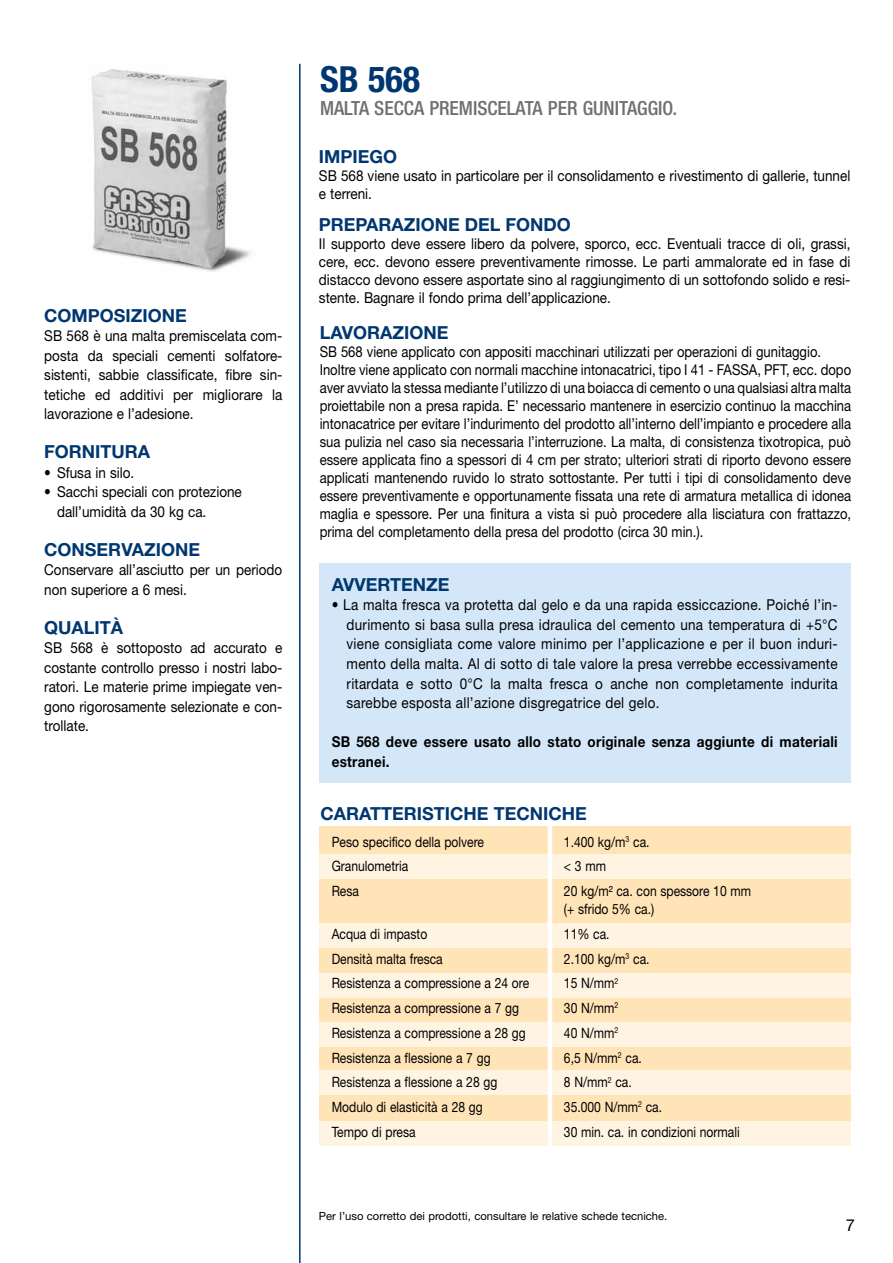
<style>
.page{position:relative;width:893px;height:1263px;background:#fff}
.page>*{position:absolute;margin:0;border:0;box-sizing:border-box;transform-origin:0 0}
.t1{font:700 condensed 36px "Helvetica Neue";color:#003770}
.t2{font:500 condensed 19.5px "Helvetica Neue";color:#706f6f}
.t3{font:700 18px "Helvetica Neue";color:#003770}
.t4{font:16.5px "Helvetica Neue";color:#000}
.t5{font:15px/19.5px "Helvetica Neue";color:#000;text-align:justify;scale:.9 1}
.t6{font:15px/18px "Helvetica Neue";color:#000;scale:.87 1}
.t7{font:700 15px/19.5px "Helvetica Neue";letter-spacing:.02em;color:#000;scale:.9 1}
.t8{font:14.25px/18px "Helvetica Neue";color:#000;scale:.85 1}
.t9{font:11.25px "Helvetica Neue";color:#000}
</style>
<div class="page">
<img style="left:91px;top:69px;width:159px;height:203px">
<hr style="left:299px;top:64px;width:2px;height:1199px;background:#003770">
<div style="left:319px;top:563px;width:531px;height:220px;background:#d4e7f8"></div>
<div style="left:319px;top:827px;width:531px;height:317px;background:#ffe4b8"></div>
<div style="left:319px;top:923px;width:531px;height:25px;background:#fff4e2"></div>
<div style="left:319px;top:973px;width:531px;height:25px;background:#fff4e2"></div>
<div style="left:319px;top:1022px;width:531px;height:24px;background:#fff4e2"></div>
<div style="left:319px;top:1071px;width:531px;height:24px;background:#fff4e2"></div>
<div style="left:319px;top:1121px;width:531px;height:24px;background:#fff4e2"></div>
<div style="left:319px;top:854px;width:531px;height:25px;background:#fff4e2"></div>
<hr style="left:548px;top:825px;width:4px;height:323px;background:#fff">
<p class="t3" style="left:44px;top:304px;width:144px">COMPOSIZIONE</p>
<p class="t5" style="left:44px;top:326px;width:266px">SB 568 è una malta premiscelata com&shy;posta da speciali cementi solfatore&shy;sistenti, sabbie classificate, fibre sin&shy;tetiche ed additivi per migliorare la lavorazione e l’adesione.</p>
<p class="t3" style="left:44px;top:441px;width:107px">FORNITURA</p>
<p class="t5" style="left:44px;top:462px;width:102px">• Sfusa in silo.</p>
<p class="t5" style="left:57px;top:482px;width:207px;text-indent:-13px">• Sacchi speciali con protezione dall’umidità da 30 kg ca.</p>
<p class="t3" style="left:44px;top:538px;width:157px">CONSERVAZIONE</p>
<p class="t5" style="left:44px;top:560px;width:266px">Conservare all’asciutto per un periodo non superiore a 6 mesi.</p>
<p class="t3" style="left:44px;top:616px;width:80px">QUALITÀ</p>
<p class="t5" style="left:44px;top:638px;width:266px">SB 568 è sottoposto ad accurato e costante controllo presso i nostri labo&shy;ratori. Le materie prime impiegate ven&shy;gono rigorosamente selezionate e con&shy;trollate.</p>
<h1 class="t1" style="left:320px;top:57px;width:102px">SB 568</h1>
<h2 class="t2" style="left:320px;top:97px;width:359px">MALTA SECCA PREMISCELATA PER GUNITAGGIO.</h2>
<p class="t3" style="left:319px;top:145px;width:80px">IMPIEGO</p>
<p class="t5" style="left:319px;top:166px;width:592px;line-height:18px">SB 568 viene usato in particolare per il consolidamento e rivestimento di gallerie, tunnel e terreni.</p>
<p class="t3" style="left:319px;top:213px;width:254px">PREPARAZIONE DEL FONDO</p>
<p class="t5" style="left:319px;top:234px;width:592px;line-height:18px">Il supporto deve essere libero da polvere, sporco, ecc. Eventuali tracce di oli, grassi, cere, ecc. devono essere preventivamente rimosse. Le parti ammalorate ed in fase di distacco devono essere asportate sino al raggiungimento di un sottofondo solido e resi&shy;stente. Bagnare il fondo prima dell’applicazione.</p>
<p class="t3" style="left:320px;top:321px;width:24px">Lavorazione</p>
<p class="t6" style="left:320px;top:342px;width:612px">SB 568 viene applicato con appositi macchinari utilizzati per operazioni di gunitaggio.<br>Inoltre viene applicato con normali macchine intonacatrici, tipo I 41 - FASSA, PFT, ecc. dopo aver avviato la stessa mediante l’utilizzo di una boiacca di cemento o una qualsiasi altra malta proiettabile non a presa rapida. E’ necessario mantenere in esercizio continuo la macchina intonacatrice per evitare l’indurimento del prodotto all’interno dell’impianto e procedere alla sua pulizia nel caso sia necessaria l’interruzione. La malta, di consistenza tixotropica, può essere applicata fino a spessori di 4 cm per strato; ulteriori strati di riporto devono essere applicati mantenendo ruvido lo strato sottostante. Per tutti i tipi di consolidamento deve essere preventivamente e opportunamente fissata una rete di armatura metallica di idonea maglia e spessore. Per una finitura a vista si può procedere alla lisciatura con frattazzo, prima del completamento della presa del prodotto (circa 30 min.).</p>
<p class="t3" style="left:332px;top:573px;width:119px">AVVERTENZE</p>
<p class="t5" style="left:347px;top:595px;width:547px;text-indent:-15px">• La malta fresca va protetta dal gelo e da una rapida essiccazione. Poiché l’in&shy;durimento si basa sulla presa idraulica del cemento una temperatura di +5°C viene consigliata come valore minimo per l’applicazione e per il buon induri&shy;mento della malta. Al di sotto di tale valore la presa verrebbe eccessivamente ritardata e sotto 0°C la malta fresca o anche non completamente indurita sarebbe esposta all’azione disgregatrice del gelo.</p>
<p class="t7" style="left:332px;top:731px;width:564px">SB 568 deve essere usato allo stato originale senza aggiunte di materiali estranei.</p>
<p class="t3" style="left:320px;top:802px;width:268px">CARATTERISTICHE TECNICHE</p>
<p class="t8" style="left:332px;top:832px;width:181px">Peso specifico della polvere</p>
<p class="t8" style="left:564px;top:832px;width:102px">1.400 kg/m<sup>3</sup> ca.</p>
<p class="t8" style="left:332px;top:857px;width:92px">Granulometria</p>
<p class="t8" style="left:564px;top:857px;width:51px">&lt; 3 mm</p>
<p class="t8" style="left:332px;top:882px;width:34px">Resa</p>
<p class="t8" style="left:564px;top:882px;width:222px">20 kg/m² ca. con spessore 10 mm (+ sfrido 5% ca.)</p>
<p class="t8" style="left:332px;top:924px;width:114px">Acqua di impasto</p>
<p class="t8" style="left:564px;top:924px;width:55px">11% ca.</p>
<p class="t8" style="left:332px;top:949px;width:132px">Densità malta fresca</p>
<p class="t8" style="left:564px;top:949px;width:102px">2.100 kg/m<sup>3</sup> ca.</p>
<p class="t8" style="left:332px;top:974px;width:234px">Resistenza a compressione a 24 ore</p>
<p class="t8" style="left:564px;top:974px;width:66px">15 N/mm<sup>2</sup></p>
<p class="t8" style="left:332px;top:999px;width:222px">Resistenza a compressione a 7 gg</p>
<p class="t8" style="left:564px;top:999px;width:66px">30 N/mm<sup>2</sup></p>
<p class="t8" style="left:332px;top:1023px;width:230px">Resistenza a compressione a 28 gg</p>
<p class="t8" style="left:564px;top:1023px;width:66px">40 N/mm<sup>2</sup></p>
<p class="t8" style="left:332px;top:1048px;width:188px">Resistenza a flessione a 7 gg</p>
<p class="t8" style="left:564px;top:1048px;width:93px">6,5 N/mm<sup>2</sup> ca.</p>
<p class="t8" style="left:332px;top:1073px;width:196px">Resistenza a flessione a 28 gg</p>
<p class="t8" style="left:564px;top:1073px;width:81px">8 N/mm<sup>2</sup> ca.</p>
<p class="t8" style="left:332px;top:1098px;width:179px">Modulo di elasticità a 28 gg</p>
<p class="t8" style="left:564px;top:1098px;width:117px">35.000 N/mm<sup>2</sup> ca.</p>
<p class="t8" style="left:332px;top:1122px;width:100px">Tempo di presa</p>
<p class="t8" style="left:564px;top:1122px;width:208px">30 min. ca. in condizioni normali</p>
<p class="t9" style="left:319px;top:1210px;width:350px">Per l’uso corretto dei prodotti, consultare le relative schede tecniche.</p>
<p class="t4" style="left:846px;top:1215px;width:11px">7</p>
</div>
